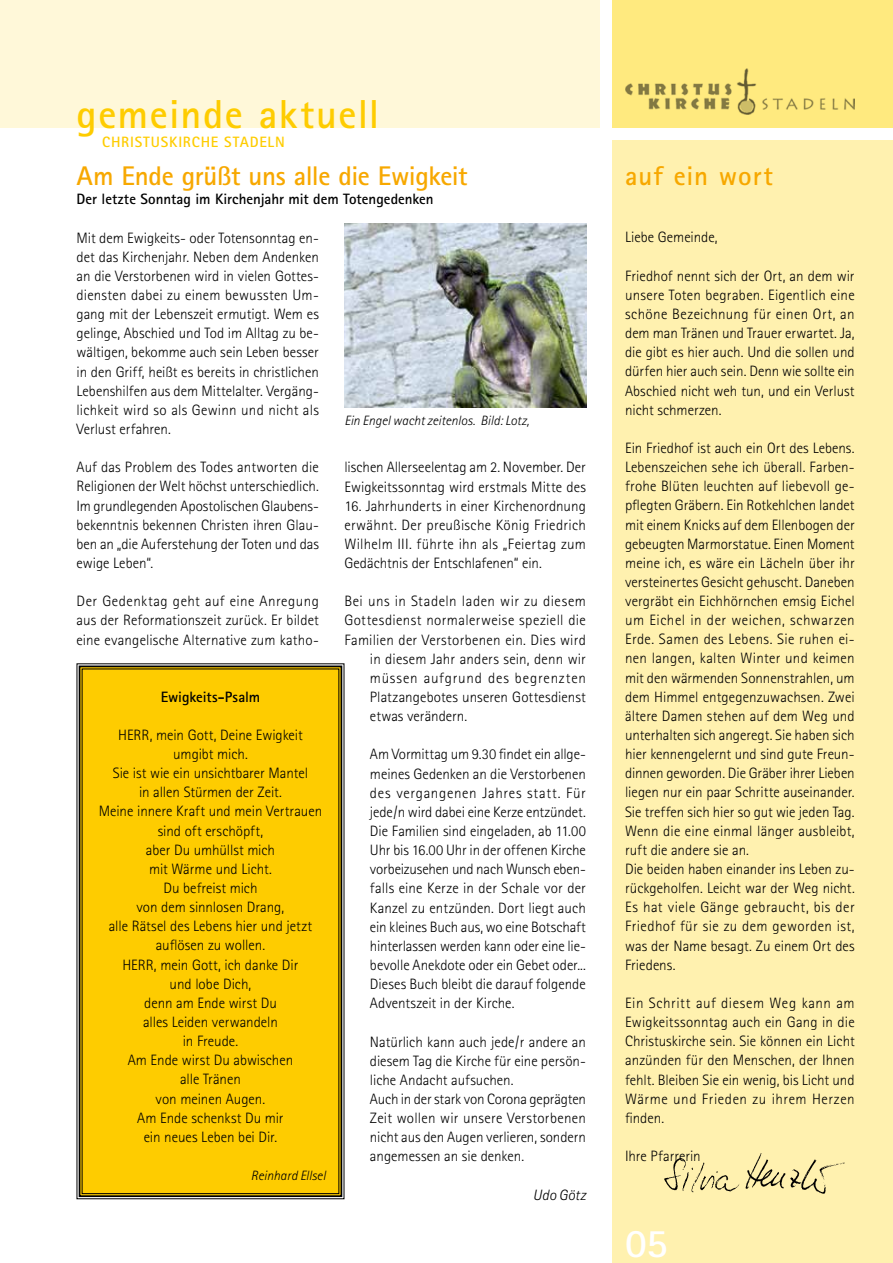
<style>
.page{position:relative;width:893px;height:1263px;background:#fff}
.page>*{position:absolute;margin:0;border:0;box-sizing:border-box;transform-origin:0 0}
.t1{font:700 40.5px "Rotis Sans Serif";letter-spacing:.035em;color:#fecc00}
.t2{font:700 40.5px "Rotis Sans Serif";color:#fff}
.t3{font:700 27px "Rotis Sans Serif";letter-spacing:-.015em;color:#f7a800}
.t4{font:700 27px "Rotis Sans Serif";letter-spacing:.035em;color:#f7a800}
.t5{font:300 15px/19.2px "Rotis Sans Serif";color:#000;text-align:justify}
.t6{font:700 15px "Rotis Sans Serif";letter-spacing:-.005em;color:#000}
.t7{font:300 15px "Rotis Sans Serif";letter-spacing:.025em;color:#000}
.t8{font:300 15px "Rotis Sans Serif";letter-spacing:.03em;color:#000}
.t9{font:300 15px "Rotis Sans Serif";letter-spacing:.05em;color:#000}
.t10{font:700 15px "Rotis Sans Serif";letter-spacing:.055em;color:#fecc00}
.t11{font:italic 300 15px "Rotis Sans Serif";color:#000}
.t12{font:italic 300 13.5px "Rotis Sans Serif";color:#000}
</style>
<div class="page">
<div style="left:612px;top:0;width:281px;height:128px;background:#ffea7f"></div>
<div style="left:0;top:0;width:600px;height:128px;background:#fff8d9"></div>
<div style="left:612px;top:140px;width:281px;height:1123px;background:#fff1af"></div>
<img style="left:625px;top:68px;width:230px;height:47px">
<img style="left:664px;top:1154px;width:180px;height:39px">
<img style="left:344px;top:223px;width:243px;height:184px">
<div style="left:76px;top:663px;width:269px;height:536px;background:#fecc00"></div>
<div style="left:79px;top:665px;width:263px;height:532px;border:2px solid #000"></div>
<h1 class="t1" style="left:77px;top:88px;width:304px">gemeinde aktuell</h1>
<h2 class="t3" style="left:77px;top:159px;width:393px">Am Ende grüßt uns alle die Ewigkeit</h2>
<p class="t6" style="left:77px;top:190px;width:359px">Der letzte Sonntag im Kirchenjahr mit dem Totengedenken</p>
<p class="t10" style="left:102px;top:132px;width:184px">CHRISTUSKIRCHE STADELN</p>
<p class="t5" style="left:77px;top:228px;width:244px">Mit dem Ewigkeits- oder Totensonntag en&shy;det das Kirchenjahr. Neben dem Andenken an die Verstorbenen wird in vielen Gottes&shy;diensten dabei zu einem bewussten Um&shy;gang mit der Lebenszeit ermutigt. Wem es gelinge, Abschied und Tod im Alltag zu be&shy;wältigen, bekomme auch sein Leben besser in den Griff, heißt es bereits in christlichen Lebenshilfen aus dem Mittelalter. Vergäng&shy;lichkeit wird so als Gewinn und nicht als Verlust erfahren.</p>
<p class="t5" style="left:77px;top:458px;width:244px">Auf das Problem des Todes antworten die Religionen der Welt höchst unterschiedlich.<br>Im grundlegenden Apostolischen Glaubens&shy;bekenntnis bekennen Christen ihren Glau&shy;ben an „die Auferstehung der Toten und das ewige Leben“.</p>
<p class="t5" style="left:77px;top:592px;width:244px">Der Gedenktag geht auf eine Anregung aus der Reformationszeit zurück. Er bildet eine evangelische Alternative zum katho-</p>
<p class="t6" style="left:161px;top:687px;width:101px">Ewigkeits-Psalm</p>
<p class="t5" style="left:99px;top:725px;width:225px;text-align:center">HERR, mein Gott, Deine Ewigkeit umgibt mich.<br>Sie ist wie ein unsichtbarer Mantel<br>in allen Stürmen der Zeit.<br>Meine innere Kraft und mein Vertrauen sind oft erschöpft,<br>aber Du umhüllst mich<br>mit Wärme und Licht.<br>Du befreist mich<br>von dem sinnlosen Drang,<br>alle Rätsel des Lebens hier und jetzt auflösen zu wollen.<br>HERR, mein Gott, ich danke Dir<br>und lobe Dich,<br>denn am Ende wirst Du<br>alles Leiden verwandeln<br>in Freude.<br>Am Ende wirst Du abwischen<br>alle Tränen<br>von meinen Augen.<br>Am Ende schenkst Du mir<br>ein neues Leben bei Dir.</p>
<p class="t12" style="left:251px;top:1168px;width:76px">Reinhard Ellsel</p>
<p class="t12" style="left:344px;top:412px;width:186px">Ein Engel wacht zeitenlos. Bild: Lotz,</p>
<p class="t5" style="left:344px;top:458px;width:243px">lischen Allerseelentag am 2. November. Der<br>Ewigkeitssonntag wird erstmals Mitte des</p>
<p class="t5" style="left:344px;top:496px;width:243px">16. Jahrhunderts in einer Kirchenordnung erwähnt. Der preußische König Friedrich Wilhelm III. führte ihn als „Feiertag zum Gedächtnis der Entschlafenen“ ein.</p>
<p class="t8" style="left:344px;top:593px;width:243px">Bei uns in Stadeln laden wir zu diesem</p>
<p class="t7" style="left:344px;top:612px;width:243px">Gottesdienst normalerweise speziell die</p>
<p class="t5" style="left:344px;top:630px;width:243px">Familien der Verstorbenen ein. Dies wird</p>
<p class="t5" style="left:370px;top:649px;width:217px">in diesem Jahr anders sein, denn wir</p>
<p class="t9" style="left:370px;top:669px;width:218px">müssen aufgrund des begrenzten</p>
<p class="t5" style="left:370px;top:687px;width:217px">Platzangebotes unseren Gottesdienst</p>
<p class="t5" style="left:370px;top:706px;width:99px">etwas verändern.</p>
<p class="t5" style="left:370px;top:745px;width:218px">Am Vormittag um 9.30 findet ein allge&shy;meines Gedenken an die Verstorbenen des vergangenen Jahres statt. Für jede/n wird dabei eine Kerze entzündet.<br>Die Familien sind eingeladen, ab 11.00<br>Uhr bis 16.00 Uhr in der offenen Kirche vorbeizusehen und nach Wunsch eben&shy;falls eine Kerze in der Schale vor der Kanzel zu entzünden. Dort liegt auch ein kleines Buch aus, wo eine Botschaft hinterlassen werden kann oder eine lie&shy;bevolle Anekdote oder ein Gebet oder...<br>Dieses Buch bleibt die darauf folgende Adventszeit in der Kirche.</p>
<p class="t5" style="left:370px;top:1032px;width:218px;text-align:left">Natürlich kann auch jede/r andere an diesem Tag die Kirche für eine persön&shy;liche Andacht aufsuchen.<br>Auch in der stark von Corona geprägten Zeit wollen wir unsere Verstorbenen nicht aus den Augen verlieren, sondern angemessen an sie denken.</p>
<p class="t11" style="left:533px;top:1186px;width:55px">Udo Götz</p>
<h2 class="t4" style="left:625px;top:159px;width:150px">auf ein wort</h2>
<p class="t5" style="left:625px;top:228px;width:94px">Liebe Gemeinde,</p>
<p class="t5" style="left:625px;top:266px;width:231px">Friedhof nennt sich der Ort, an dem wir unsere Toten begraben. Eigentlich eine schöne Bezeichnung für einen Ort, an dem man Tränen und Trauer erwartet. Ja, die gibt es hier auch. Und die sollen und dürfen hier auch sein. Denn wie sollte ein Abschied nicht weh tun, und ein Verlust nicht schmerzen.</p>
<p class="t5" style="left:625px;top:438px;width:231px;text-align:left">Ein Friedhof ist auch ein Ort des Lebens.<br>Lebenszeichen sehe ich überall. Farben&shy;frohe Blüten leuchten auf liebevoll ge&shy;pflegten Gräbern. Ein Rotkehlchen landet mit einem Knicks auf dem Ellenbogen der gebeugten Marmorstatue. Einen Moment meine ich, es wäre ein Lächeln über ihr versteinertes Gesicht gehuscht. Daneben vergräbt ein Eichhörnchen emsig Eichel um Eichel in der weichen, schwarzen Erde. Samen des Lebens. Sie ruhen ei&shy;nen langen, kalten Winter und keimen mit den wärmenden Sonnenstrahlen, um dem Himmel entgegenzuwachsen. Zwei ältere Damen stehen auf dem Weg und unterhalten sich angeregt. Sie haben sich hier kennengelernt und sind gute Freun&shy;dinnen geworden. Die Gräber ihrer Lieben liegen nur ein paar Schritte auseinander.<br>Sie treffen sich hier so gut wie jeden Tag.<br>Wenn die eine einmal länger ausbleibt, ruft die andere sie an.<br>Die beiden haben einander ins Leben zu&shy;rückgeholfen. Leicht war der Weg nicht.<br>Es hat viele Gänge gebraucht, bis der Friedhof für sie zu dem geworden ist, was der Name besagt. Zu einem Ort des Friedens.</p>
<p class="t5" style="left:625px;top:993px;width:231px">Ein Schritt auf diesem Weg kann am Ewigkeitssonntag auch ein Gang in die Christuskirche sein. Sie können ein Licht anzünden für den Menschen, der Ihnen fehlt. Bleiben Sie ein wenig, bis Licht und Wärme und Frieden zu ihrem Herzen finden.</p>
<p class="t5" style="left:625px;top:1146px;width:77px">Ihre Pfarrerin</p>
<h1 class="t2" style="left:625px;top:1217px;width:44px">05</h1>
</div>
